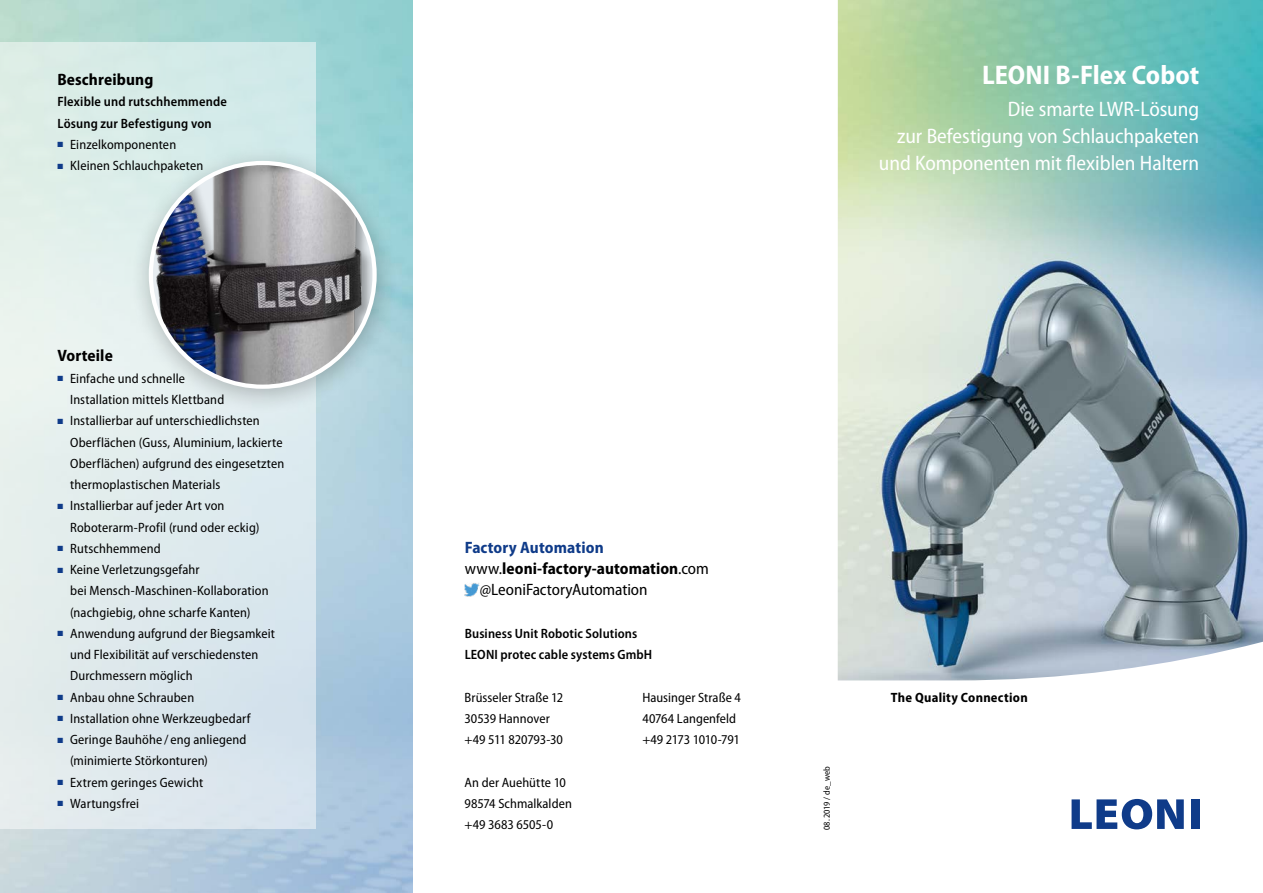
<style>
.page{position:relative;width:1263px;height:893px;background:#fff}
.page>*{position:absolute;margin:0;border:0;box-sizing:border-box;transform-origin:0 0}
.t1{font:700 semi-condensed 27px "Myriad Pro";color:#fff}
.t2{font:semi-condensed 21px/27px "Myriad Pro";letter-spacing:-.005em;color:#fff;text-align:right}
.t3{font:700 semi-condensed 16.5px "Myriad Pro";letter-spacing:.005em;color:#000}
.t4{font:semi-condensed 16.5px "Myriad Pro";letter-spacing:-.005em;color:#000}
.t5{font:700 semi-condensed 16.5px "Myriad Pro";letter-spacing:.01em;color:#0f3b89}
.t6{font:semi-condensed 13.5px/21.3px "Myriad Pro";letter-spacing:.01em;color:#000}
.t7{font:600 semi-condensed 13.5px/21.3px "Myriad Pro";letter-spacing:.01em;color:#000}
.t8{font:700 semi-condensed 13.5px "Myriad Pro";letter-spacing:.02em;color:#000}
.t9{font:semi-condensed 9px "Myriad Pro";letter-spacing:.015em;color:#000}
.s1{color:#0f3b89}
.s2{font-weight:400}
</style>
<div class="page">
<img style="left:838px;top:0;width:425px;height:680px">
<svg style="left:1071px;top:799px;width:113px;height:30px"></svg>
<div style="left:1191px;top:799px;width:8px;height:30px;background:#0f3b89"></div>
<img style="left:465px;top:583px;width:14px;height:13px">
<div style="left:0;top:43px;width:316px;height:786px;background:linear-gradient(to right,#e6f0eb,#d4e5ed)"></div>
<div style="left:129px;top:144px;width:270px;height:271px;background:#000;opacity:.25"></div>
<div style="left:151px;top:163px;width:224px;height:224px;background:#000;opacity:.35"></div>
<img style="left:151px;top:163px;width:223px;height:224px;border-radius:109px">
<p class="t3" style="left:57px;top:69px;width:97px">Beschreibung</p>
<p class="t7" style="left:57px;top:91px;width:171px">Flexible und rutschhemmende<br>Lösung zur Befestigung von</p>
<p class="t6" style="left:57px;top:133px;width:120px"><span class="s1">■</span> Einzelkomponenten</p>
<p class="t6" style="left:57px;top:155px;width:147px"><span class="s1">■</span> Kleinen Schlauchpaketen</p>
<p class="t3" style="left:57px;top:345px;width:57px">Vorteile</p>
<p class="t6" style="left:70px;top:367px;width:156px;text-indent:-13px"><span class="s1">■</span> Einfache und schnelle<br>Installation mittels Klettband</p>
<p class="t6" style="left:70px;top:410px;width:216px;text-indent:-13px"><span class="s1">■</span> Installierbar auf unterschiedlichsten Oberflächen (Guss, Aluminium, lackierte Oberflächen) aufgrund des eingesetzten thermoplastischen Materials</p>
<p class="t6" style="left:70px;top:495px;width:191px;text-indent:-13px"><span class="s1">■</span> Installierbar auf jeder Art von<br>Roboterarm-Profil (rund oder eckig)</p>
<p class="t6" style="left:57px;top:537px;width:105px"><span class="s1">■</span> Rutschhemmend</p>
<p class="t6" style="left:70px;top:559px;width:200px;text-indent:-13px"><span class="s1">■</span> Keine Verletzungsgefahr<br>bei Mensch-Maschinen-Kollaboration (nachgiebig, ohne scharfe Kanten)</p>
<p class="t6" style="left:70px;top:622px;width:206px;text-indent:-13px"><span class="s1">■</span> Anwendung aufgrund der Biegsamkeit und Flexibilität auf verschiedensten<br>Durchmessern möglich</p>
<p class="t6" style="left:57px;top:686px;width:138px"><span class="s1">■</span> Anbau ohne Schrauben</p>
<p class="t6" style="left:57px;top:707px;width:195px"><span class="s1">■</span> Installation ohne Werkzeugbedarf</p>
<p class="t6" style="left:70px;top:729px;width:178px;text-indent:-13px"><span class="s1">■</span> Geringe Bauhöhe / eng anliegend (minimierte Störkonturen)</p>
<p class="t6" style="left:57px;top:771px;width:147px"><span class="s1">■</span> Extrem geringes Gewicht</p>
<p class="t6" style="left:57px;top:793px;width:83px"><span class="s1">■</span> Wartungsfrei</p>
<h1 class="t1" style="left:982px;top:58px;width:218px">LEONI B-Flex Cobot</h1>
<h2 class="t2" style="left:879px;top:95px;width:322px">Die smarte LWR-Lösung<br>zur Befestigung von Schlauchpaketen und Komponenten mit flexiblen Haltern</h2>
<p class="t5" style="left:465px;top:537px;width:140px">Factory Automation</p>
<p class="t3" style="left:465px;top:558px;width:246px"><span class="s2">www.</span>leoni-factory-automation<span class="s2">.com</span></p>
<p class="t4" style="left:480px;top:580px;width:169px">@LeoniFactoryAutomation</p>
<p class="t7" style="left:465px;top:622px;width:189px">Business Unit Robotic Solutions<br>LEONI protec cable systems GmbH</p>
<p class="t6" style="left:465px;top:686px;width:100px">Brüsseler Straße 12<br>30539 Hannover +49 511 820793-30</p>
<p class="t6" style="left:465px;top:771px;width:109px">An der Auehütte 10<br>98574 Schmalkalden +49 3683 6505-0</p>
<p class="t6" style="left:642px;top:686px;width:100px">Hausinger Straße 4<br>40764 Langenfeld +49 2173 1010-791</p>
<p class="t9" style="left:821px;top:830px;width:66px;rotate:-90deg">08.2019 / de_web</p>
<p class="t8" style="left:891px;top:688px;width:138px">The Quality Connection</p>
</div>
